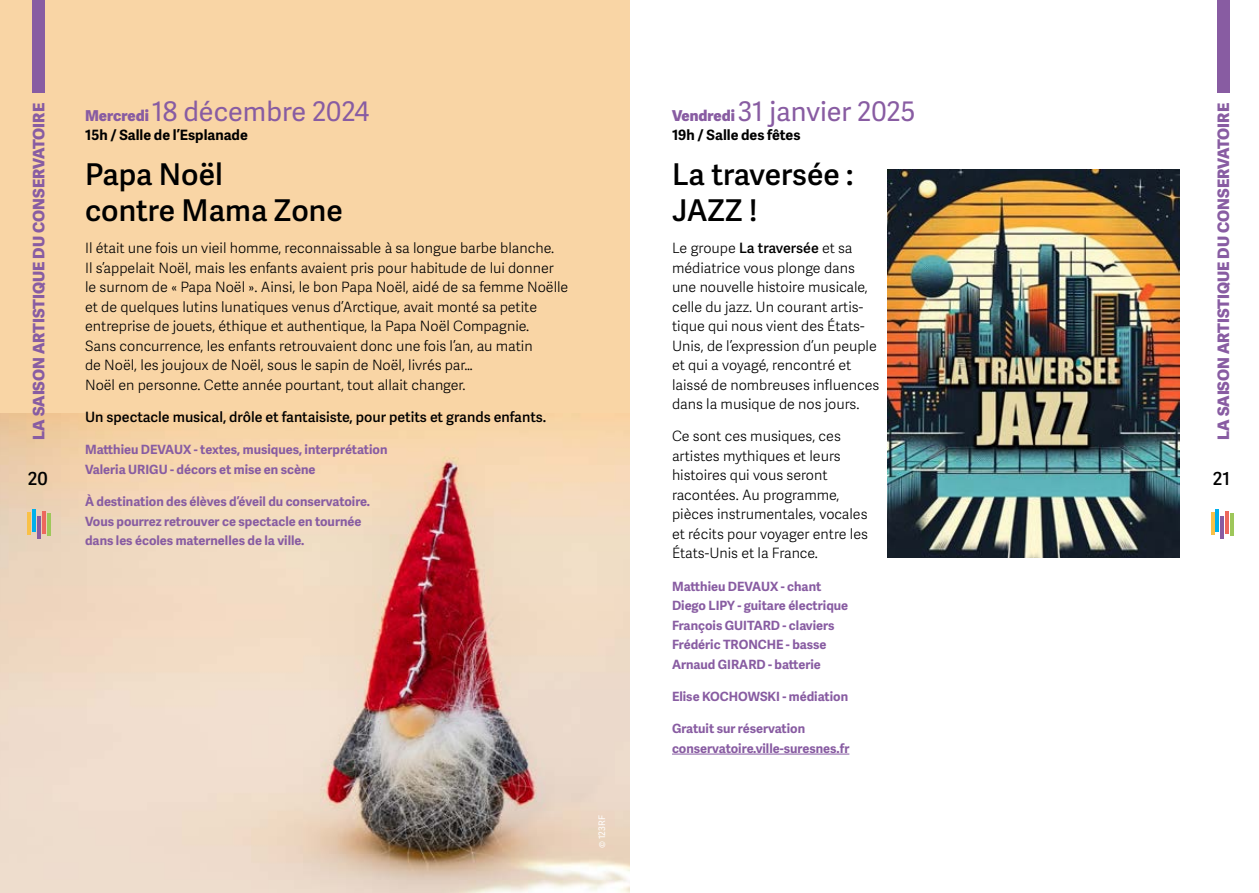
<style>
.page{position:relative;width:1259px;height:893px;background:#fff}
.page>*{position:absolute;margin:0;border:0;box-sizing:border-box;transform-origin:0 0}
.t1{font:600 30px/36px "Adelle Sans Devanagari";color:#000}
.t2{font:27px "Adelle Sans Devanagari";color:#885ca2}
.t3{font:600 18px "Adelle Sans Devanagari";color:#000}
.t4{font:800 15.9px "Adelle Sans Devanagari";color:#885ca2}
.t5{font:300 14.25px/19.5px "Adelle Sans Devanagari";color:#000}
.t6{font:600 14.25px "Adelle Sans Devanagari";color:#000}
.t7{font:700 14.25px "Adelle Sans Devanagari";color:#000}
.t8{font:700 12.75px/19.5px "Adelle Sans Devanagari";color:#885ca2}
.t9{font:9px "Adelle Sans Devanagari";color:#fff}
.s1{font-weight:800;font-size:15px}
.s2{font-weight:600}
</style>
<div class="page">
<div style="left:0;top:0;width:629px;height:893px;background:#f9d5a5"></div>
<img style="left:0;top:414px;width:629px;height:479px">
<hr style="left:47px;top:513px;width:3px;height:23px;background:#9ec75a">
<hr style="left:42px;top:511px;width:3px;height:23px;background:#ed685d">
<hr style="left:37px;top:516px;width:3px;height:22px;background:#885ca2">
<hr style="left:32px;top:509px;width:3px;height:23px;background:#00b0eb">
<hr style="left:27px;top:512px;width:3px;height:23px;background:#f9c147">
<div style="left:32px;top:0;width:13px;height:92px;background:#885ca2"></div>
<hr style="left:1230px;top:513px;width:4px;height:23px;background:#9ec75a">
<hr style="left:1225px;top:511px;width:4px;height:23px;background:#ed685d">
<hr style="left:1220px;top:516px;width:4px;height:22px;background:#885ca2">
<hr style="left:1215px;top:509px;width:4px;height:23px;background:#00b0eb">
<hr style="left:1211px;top:512px;width:3px;height:23px;background:#f9c147">
<div style="left:1217px;top:0;width:13px;height:92px;background:#885ca2"></div>
<hr style="left:672px;top:754px;width:177px;height:1px;background:#885ca2">
<img style="left:888px;top:169px;width:291px;height:389px">
<p class="t4" style="left:30px;top:440px;width:338px;rotate:-90deg">LA SAISON ARTISTIQUE DU CONSERVATOIRE</p>
<p class="t3" style="left:28px;top:468px;width:21px">20</p>
<h2 class="t2" style="left:85px;top:91px;width:286px"><span class="s1">Mercredi</span> 18 décembre 2024</h2>
<p class="t7" style="left:85px;top:127px;width:164px">15h / Salle de l’Esplanade</p>
<h1 class="t1" style="left:85px;top:157px;width:259px">Papa Noël<br>contre Mama Zone</h1>
<p class="t5" style="left:85px;top:239px;width:485px">Il était une fois un vieil homme, reconnaissable à sa longue barbe blanche.<br>Il s’appelait Noël, mais les enfants avaient pris pour habitude de lui donner le surnom de « Papa Noël ». Ainsi, le bon Papa Noël, aidé de sa femme Noëlle et de quelques lutins lunatiques venus d’Arctique, avait monté sa petite entreprise de jouets, éthique et authentique, la Papa Noël Compagnie.<br>Sans concurrence, les enfants retrouvaient donc une fois l’an, au matin<br>de Noël, les joujoux de Noël, sous le sapin de Noël, livrés par…<br>Noël en personne. Cette année pourtant, tout allait changer.</p>
<p class="t6" style="left:85px;top:409px;width:463px">Un spectacle musical, drôle et fantaisiste, pour petits et grands enfants.</p>
<p class="t8" style="left:85px;top:440px;width:304px">Matthieu DEVAUX - textes, musiques, interprétation<br>Valeria URIGU - décors et mise en scène</p>
<p class="t8" style="left:85px;top:492px;width:286px">À destination des élèves d’éveil du conservatoire.<br>Vous pourrez retrouver ce spectacle en tournée dans les écoles maternelles de la ville.</p>
<p class="t9" style="left:595px;top:848px;width:34px;rotate:-90deg">© 123RF</p>
<h2 class="t2" style="left:672px;top:91px;width:245px"><span class="s1">Vendredi</span> 31 janvier 2025</h2>
<p class="t7" style="left:672px;top:127px;width:130px">19h / Salle des fêtes</p>
<h1 class="t1" style="left:672px;top:157px;width:183px">La traversée :<br>JAZZ !</h1>
<p class="t5" style="left:672px;top:239px;width:209px">Le groupe <span class="s2">La traversée</span> et sa médiatrice vous plonge dans une nouvelle histoire musicale, celle du jazz. Un courant artis&shy;tique qui nous vient des États-<br>Unis, de l’expression d’un peuple et qui a voyagé, rencontré et laissé de nombreuses influences dans la musique de nos jours.</p>
<p class="t5" style="left:672px;top:428px;width:197px">Ce sont ces musiques, ces artistes mythiques et leurs histoires qui vous seront racontées. Au programme, pièces instrumentales, vocales et récits pour voyager entre les<br>États-Unis et la France.</p>
<p class="t8" style="left:672px;top:577px;width:178px">Matthieu DEVAUX - chant<br>Diego LIPY - guitare électrique<br>François GUITARD - claviers<br>Frédéric TRONCHE - basse<br>Arnaud GIRARD - batterie</p>
<p class="t8" style="left:672px;top:687px;width:178px">Elise KOCHOWSKI - médiation</p>
<p class="t8" style="left:672px;top:719px;width:179px">Gratuit sur réservation conservatoire.ville-suresnes.fr</p>
<p class="t4" style="left:1214px;top:440px;width:338px;rotate:-90deg">LA SAISON ARTISTIQUE DU CONSERVATOIRE</p>
<p class="t3" style="left:1212px;top:468px;width:19px">21</p>
</div>
